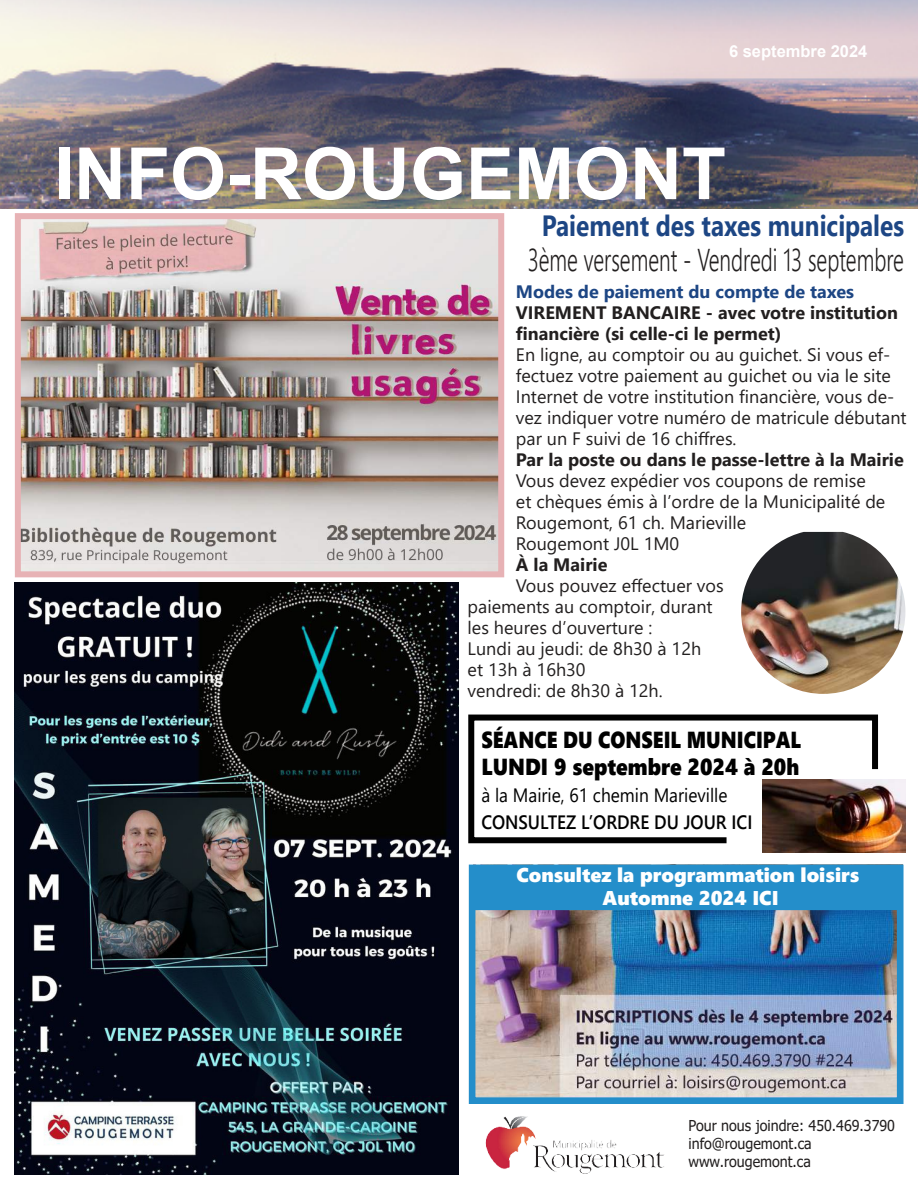
<style>
.page{position:relative;width:918px;height:1188px;background:#fff}
.page>*{position:absolute;margin:0;border:0;box-sizing:border-box;transform-origin:0 0}
.t1{font:700 72px "Arial";color:#fff}
.t2{font:300 31.5px "Segoe UI";color:#221f1f;scale:.67 1}
.t3{font:700 29.25px "Segoe UI";color:#1d4684;scale:.83 1}
.t4{font:23.25px/27px "Segoe UI Black";color:#000;scale:.85 1}
.t5{font:19.95px/23.9px "Segoe UI Black";color:#fff;text-align:center}
.t6{font:19.35px "Segoe UI";color:#000;scale:.9 1}
.t7{font:600 19.35px "Segoe UI";color:#000;scale:.9 1}
.t8{font:18px/21px "Segoe UI";color:#221f1f}
.t9{font:700 18px/21px "Segoe UI";color:#221f1f}
.t10{font:700 18px "Segoe UI";color:#1d4684}
.t11{font:700 16.5px "Arial";color:#fff}
.t12{font:15px/18px "Tahoma";color:#221f1f;scale:.95 1}
</style>
<div class="page">
<img style="left:0;top:0;width:918px;height:208px">
<img style="left:485px;top:1116px;width:179px;height:58px">
<img style="left:477px;top:910px;width:419px;height:186px">
<div style="left:469px;top:865px;width:435px;height:239px;border:7px solid #248eca"></div>
<div style="left:473px;top:870px;width:426px;height:40px;background:#248eca"></div>
<img style="left:15px;top:582px;width:444px;height:592px">
<img style="left:22px;top:220px;width:475px;height:350px">
<div style="left:15px;top:213px;width:489px;height:364px;border:6px solid #e7b2b5"></div>
<img style="left:741px;top:532px;width:164px;height:162px">
<img style="left:762px;top:780px;width:144px;height:72px">
<svg style="left:468px;top:714px;width:413px;height:132px"></svg>
<p class="t11" style="left:729px;top:45px;width:140px">6 septembre 2024</p>
<h1 class="t1" style="left:54px;top:147px;width:673px">INFO-ROUGEMONT</h1>
<h3 class="t3" style="left:542px;top:198px;width:438px">Paiement des taxes municipales</h3>
<h2 class="t2" style="left:528px;top:248px;width:563px">3ème versement - Vendredi 13 septembre</h2>
<p class="t10" style="left:516px;top:285px;width:340px">Modes de paiement du compte de taxes</p>
<p class="t9" style="left:516px;top:304px;width:384px">VIREMENT BANCAIRE - avec votre institution financière (si celle-ci le permet)</p>
<p class="t8" style="left:516px;top:346px;width:392px">En ligne, au comptoir ou au guichet. Si vous ef&shy;fectuez votre paiement au guichet ou via le site Internet de votre institution financière, vous de&shy;vez indiquer votre numéro de matricule débutant par un F suivi de 16 chiffres.</p>
<p class="t9" style="left:516px;top:448px;width:389px">Par la poste ou dans le passe-lettre à la Mairie</p>
<p class="t8" style="left:516px;top:472px;width:371px">Vous devez expédier vos coupons de remise et chèques émis à l’ordre de la Municipalité de Rougemont, 61 ch. Marieville<br>Rougemont J0L 1M0</p>
<p class="t9" style="left:516px;top:553px;width:93px">À la Mairie</p>
<p class="t8" style="left:468px;top:574px;width:258px;text-indent:48px">Vous pouvez effectuer vos paiements au comptoir, durant les heures d’ouverture :<br>Lundi au jeudi: de 8h30 à 12h<br>et 13h à 16h30<br>vendredi: de 8h30 à 12h.</p>
<p class="t4" style="left:482px;top:729px;width:378px">SÉANCE DU CONSEIL MUNICIPAL<br>LUNDI 9 septembre 2024 à 20h</p>
<p class="t6" style="left:482px;top:777px;width:275px">à la Mairie, 61 chemin Marieville</p>
<p class="t7" style="left:482px;top:811px;width:303px">CONSULTEZ L’ORDRE DU JOUR ICI</p>
<p class="t5" style="left:516px;top:865px;width:345px">Consultez la programmation loisirs<br>Automne 2024 ICI</p>
<p class="t12" style="left:688px;top:1118px;width:219px">Pour nous joindre: 450.469.3790 info@rougemont.ca www.rougemont.ca</p>
</div>
